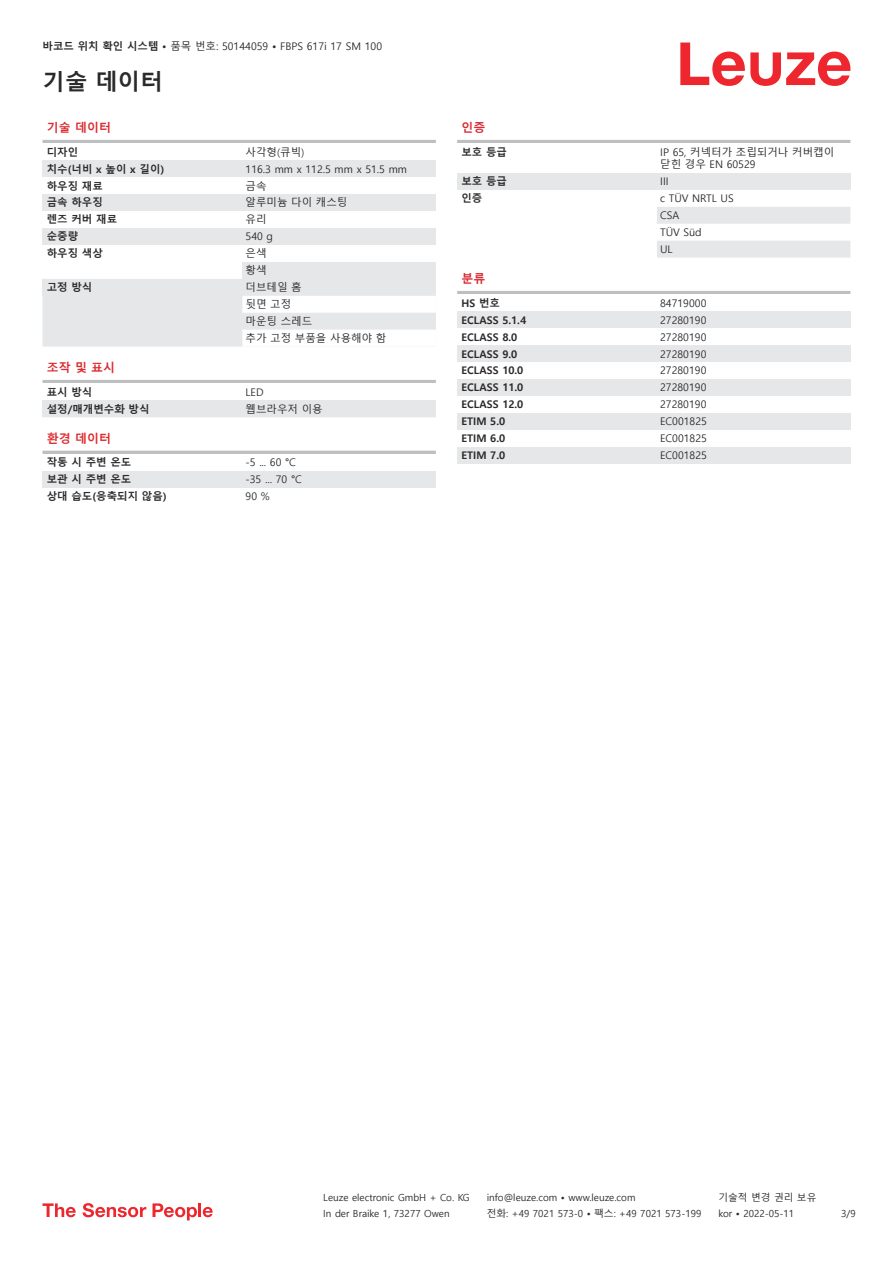
<style>
.page{position:relative;width:893px;height:1263px;background:#fff}
.page>*{position:absolute;margin:0;border:0;box-sizing:border-box;transform-origin:0 0}
.t1{font:700 22.5px "Malgun Gothic";color:#2b292a}
.t2{font:700 12px "Malgun Gothic";color:#db2a30}
.t3{font:10.5px/17px "Malgun Gothic";color:#2b292a}
.t4{font:700 10.5px "Malgun Gothic";color:#2b292a}
.t5{font:9.75px "Malgun Gothic";color:#2b292a}
.s1{font-weight:700}
</style>
<div class="page">
<svg style="left:680px;top:43px;width:170px;height:43px"></svg>
<div style="left:43px;top:296px;width:199px;height:51px;background:#e6e7e9"></div>
<hr style="left:43px;top:140px;width:393px;height:3px;background:#bdbfc1">
<div style="left:43px;top:160px;width:199px;height:17px;background:#e6e7e9"></div>
<div style="left:242px;top:160px;width:194px;height:17px;background:#e6e7e9"></div>
<div style="left:43px;top:194px;width:199px;height:17px;background:#e6e7e9"></div>
<div style="left:242px;top:194px;width:194px;height:17px;background:#e6e7e9"></div>
<div style="left:43px;top:228px;width:199px;height:17px;background:#e6e7e9"></div>
<div style="left:242px;top:228px;width:194px;height:17px;background:#e6e7e9"></div>
<div style="left:242px;top:262px;width:194px;height:17px;background:#e6e7e9"></div>
<div style="left:43px;top:279px;width:199px;height:17px;background:#e6e7e9"></div>
<svg style="left:242px;top:279px;width:194px;height:51px"></svg>
<hr style="left:43px;top:380px;width:393px;height:3px;background:#bdbfc1">
<div style="left:43px;top:400px;width:199px;height:17px;background:#e6e7e9"></div>
<div style="left:242px;top:400px;width:194px;height:17px;background:#e6e7e9"></div>
<hr style="left:43px;top:451px;width:393px;height:3px;background:#bdbfc1">
<div style="left:43px;top:471px;width:199px;height:17px;background:#e6e7e9"></div>
<div style="left:242px;top:471px;width:194px;height:17px;background:#e6e7e9"></div>
<hr style="left:457px;top:140px;width:393px;height:3px;background:#bdbfc1">
<div style="left:457px;top:173px;width:200px;height:17px;background:#e6e7e9"></div>
<div style="left:657px;top:173px;width:193px;height:17px;background:#e6e7e9"></div>
<svg style="left:657px;top:207px;width:193px;height:51px"></svg>
<hr style="left:457px;top:291px;width:393px;height:3px;background:#bdbfc1">
<div style="left:457px;top:311px;width:200px;height:17px;background:#e6e7e9"></div>
<div style="left:657px;top:311px;width:193px;height:17px;background:#e6e7e9"></div>
<div style="left:457px;top:345px;width:200px;height:17px;background:#e6e7e9"></div>
<div style="left:657px;top:345px;width:193px;height:17px;background:#e6e7e9"></div>
<div style="left:457px;top:379px;width:200px;height:17px;background:#e6e7e9"></div>
<div style="left:657px;top:379px;width:193px;height:17px;background:#e6e7e9"></div>
<div style="left:457px;top:413px;width:200px;height:17px;background:#e6e7e9"></div>
<div style="left:657px;top:413px;width:193px;height:17px;background:#e6e7e9"></div>
<div style="left:457px;top:447px;width:200px;height:17px;background:#e6e7e9"></div>
<div style="left:657px;top:447px;width:193px;height:17px;background:#e6e7e9"></div>
<svg style="left:43px;top:1203px;width:33px;height:14px"></svg>
<svg style="left:83px;top:1203px;width:63px;height:14px"></svg>
<svg style="left:153px;top:1203px;width:44px;height:17px"></svg>
<hr style="left:198px;top:1203px;width:3px;height:14px;background:#ed272d">
<svg style="left:203px;top:1207px;width:10px;height:10px"></svg>
<p class="t3" style="left:43px;top:38px;width:341px"><span class="s1">바코드 위치 확인 시스템 •</span> 품목 번호: 50144059 <span class="s1">•</span> FBPS 617i 17 SM 100</p>
<h1 class="t1" style="left:43px;top:69px;width:122px">기술 데이터</h1>
<p class="t2" style="left:47px;top:121px;width:66px">기술 데이터</p>
<p class="t4" style="left:47px;top:146px;width:33px">디자인</p>
<p class="t3" style="left:246px;top:144px;width:60px">사각형(큐빅)</p>
<p class="t4" style="left:47px;top:163px;width:119px">치수(너비 x 높이 x 길이)</p>
<p class="t3" style="left:246px;top:161px;width:163px">116.3 mm x 112.5 mm x 51.5 mm</p>
<p class="t4" style="left:47px;top:179px;width:58px">하우징 재료</p>
<p class="t3" style="left:246px;top:177px;width:22px">금속</p>
<p class="t4" style="left:47px;top:196px;width:58px">금속 하우징</p>
<p class="t3" style="left:246px;top:194px;width:103px">알루미늄 다이 캐스팅</p>
<p class="t4" style="left:47px;top:213px;width:72px">렌즈 커버 재료</p>
<p class="t3" style="left:246px;top:211px;width:22px">유리</p>
<p class="t4" style="left:47px;top:230px;width:33px">순중량</p>
<p class="t3" style="left:246px;top:228px;width:29px">540 g</p>
<p class="t4" style="left:47px;top:247px;width:58px">하우징 색상</p>
<p class="t3" style="left:246px;top:245px;width:22px">은색 황색</p>
<p class="t4" style="left:47px;top:281px;width:47px">고정 방식</p>
<p class="t3" style="left:246px;top:279px;width:142px">더브테일 홈<br>뒷면 고정<br>마운팅 스레드<br>추가 고정 부품을 사용해야 함</p>
<p class="t2" style="left:47px;top:361px;width:70px">조작 및 표시</p>
<p class="t4" style="left:47px;top:386px;width:47px">표시 방식</p>
<p class="t3" style="left:246px;top:384px;width:19px">LED</p>
<p class="t4" style="left:47px;top:403px;width:104px">설정/매개변수화 방식</p>
<p class="t3" style="left:246px;top:401px;width:79px">웹브라우저 이용</p>
<p class="t2" style="left:47px;top:432px;width:66px">환경 데이터</p>
<p class="t4" style="left:47px;top:456px;width:86px">작동 시 주변 온도</p>
<p class="t3" style="left:246px;top:454px;width:52px">-5 ... 60 °C</p>
<p class="t4" style="left:47px;top:473px;width:86px">보관 시 주변 온도</p>
<p class="t3" style="left:246px;top:471px;width:58px">-35 ... 70 °C</p>
<p class="t4" style="left:47px;top:490px;width:121px">상대 습도(응축되지 않음)</p>
<p class="t3" style="left:246px;top:488px;width:26px">90 %</p>
<p class="t2" style="left:461px;top:121px;width:25px">인증</p>
<p class="t4" style="left:461px;top:146px;width:47px">보호 등급</p>
<p class="t3" style="left:660px;top:146px;width:175px;line-height:12.6px">IP 65, 커넥터가 조립되거나 커버캡이 닫힌 경우 EN 60529</p>
<p class="t4" style="left:461px;top:175px;width:47px">보호 등급</p>
<p class="t3" style="left:660px;top:174px;width:10px">III</p>
<p class="t4" style="left:461px;top:192px;width:22px">인증</p>
<p class="t3" style="left:660px;top:190px;width:75px">c TÜV NRTL US<br>CSA<br>TÜV Süd<br>UL</p>
<p class="t2" style="left:461px;top:272px;width:25px">분류</p>
<p class="t4" style="left:461px;top:297px;width:40px">HS 번호</p>
<p class="t3" style="left:660px;top:295px;width:48px">84719000</p>
<p class="t4" style="left:461px;top:314px;width:66px">ECLASS 5.1.4</p>
<p class="t3" style="left:660px;top:312px;width:48px">27280190</p>
<p class="t4" style="left:461px;top:331px;width:57px">ECLASS 8.0</p>
<p class="t3" style="left:660px;top:328px;width:48px">27280190</p>
<p class="t4" style="left:461px;top:347px;width:57px">ECLASS 9.0</p>
<p class="t3" style="left:660px;top:345px;width:48px">27280190</p>
<p class="t4" style="left:461px;top:364px;width:63px">ECLASS 10.0</p>
<p class="t3" style="left:660px;top:362px;width:48px">27280190</p>
<p class="t4" style="left:461px;top:381px;width:63px">ECLASS 11.0</p>
<p class="t3" style="left:660px;top:379px;width:48px">27280190</p>
<p class="t4" style="left:461px;top:398px;width:63px">ECLASS 12.0</p>
<p class="t3" style="left:660px;top:396px;width:48px">27280190</p>
<p class="t4" style="left:461px;top:415px;width:45px">ETIM 5.0</p>
<p class="t3" style="left:660px;top:413px;width:48px">EC001825</p>
<p class="t4" style="left:461px;top:432px;width:45px">ETIM 6.0</p>
<p class="t3" style="left:660px;top:430px;width:48px">EC001825</p>
<p class="t4" style="left:461px;top:449px;width:45px">ETIM 7.0</p>
<p class="t3" style="left:660px;top:447px;width:48px">EC001825</p>
<p class="t5" style="left:323px;top:1192px;width:148px">Leuze electronic GmbH + Co. KG</p>
<p class="t5" style="left:487px;top:1192px;width:150px">info@leuze.com • www.leuze.com</p>
<p class="t5" style="left:718px;top:1192px;width:100px">기술적 변경 권리 보유</p>
<p class="t5" style="left:323px;top:1208px;width:128px">In der Braike 1, 73277 Owen</p>
<p class="t5" style="left:487px;top:1208px;width:216px">전화: +49 7021 573-0 • 팩스: +49 7021 573-199</p>
<p class="t5" style="left:718px;top:1208px;width:77px">kor • 2022-05-11</p>
<p class="t5" style="left:841px;top:1208px;width:16px">3 /9</p>
</div>
